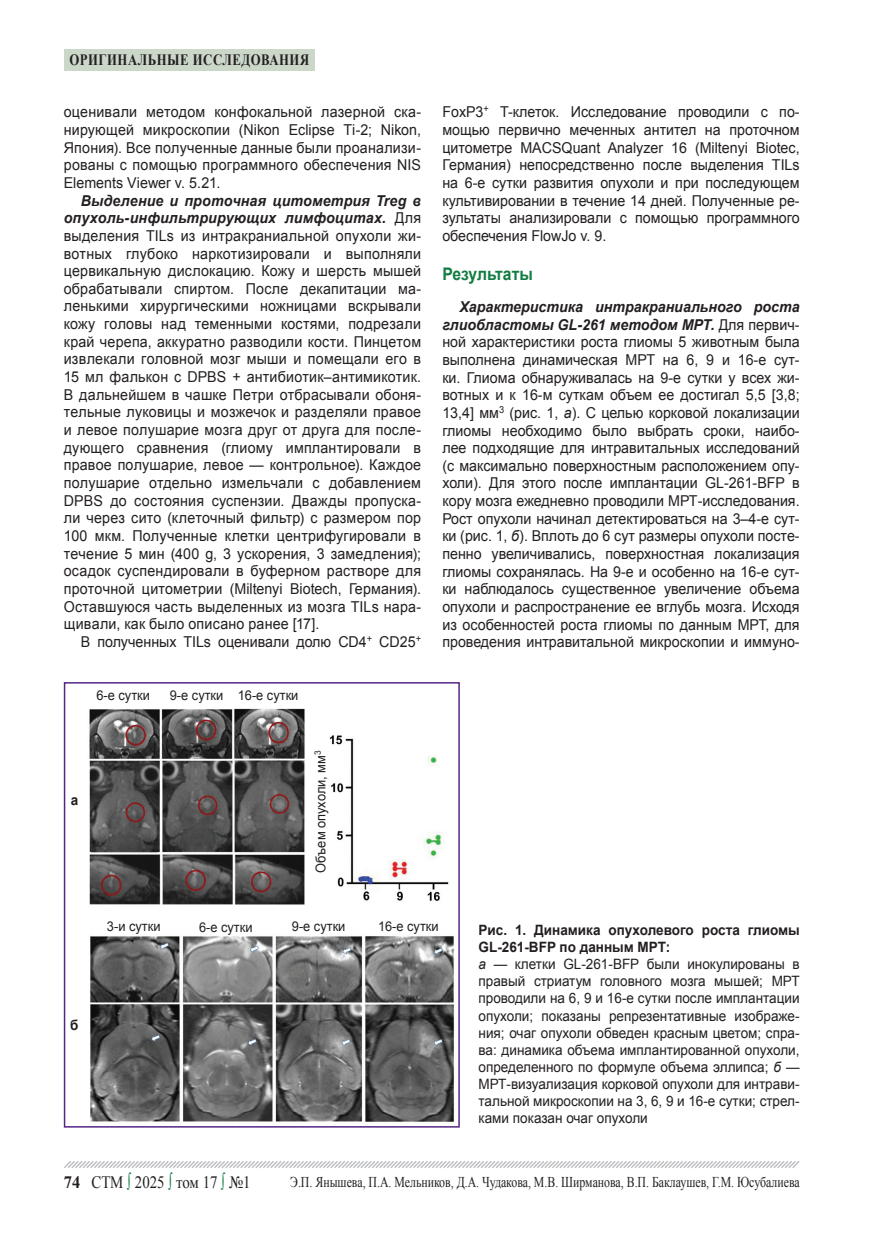
<style>
.page{position:relative;width:872px;height:1234px;background:#fff}
.page>*{position:absolute;margin:0;border:0;box-sizing:border-box;transform-origin:0 0}
.t1{font:17.4px "Times New Roman";color:#231f20;scale:.86 1}
.t2{font:700 17.4px "Arial";color:#127c43;scale:.9 1}
.t3{font:700 15.75px "Times New Roman";letter-spacing:.04em;color:#231f20;scale:.81 1}
.t4{font:15px/17.7px "Arial";color:#231f20;text-align:justify;scale:.95 1}
.t5{font:15px "Times New Roman";color:#231f20;scale:.79 1}
.t6{font:14.25px/17.1px "Arial";color:#231f20;scale:.95 1}
.t7{font:700 14.25px "Arial";color:#231f20;scale:.95 1}
.t8{font:13.5px "Arial";color:#231f20;scale:.95 1}
.s1{font-weight:700;font-style:italic}
.s2{font-style:italic}
.s3{font-weight:700}
.s4{color:#127c43}
</style>
<div class="page">
<svg style="left:64px;top:1161px;width:736px;height:7px"></svg>
<div style="left:64px;top:49px;width:251px;height:21px;background:#cbd8c9"></div>
<img style="left:89px;top:708px;width:365px;height:414px">
<div style="left:64px;top:682px;width:396px;height:445px;border:2px solid #542685"></div>
<p class="t3" style="left:69px;top:48px;width:297px">оригинальные исследования</p>
<p class="t4" style="left:64px;top:103px;width:377px">оценивали методом конфокальной лазерной ска&shy;нирующей микроскопии (Nikon Eclipse Ti-2; Nikon, Япония). Все полученные данные были проанализи&shy;рованы с помощью программного обеспечения NIS Elements Viewer v. 5.21.</p>
<p class="t4" style="left:64px;top:191px;width:378px;text-indent:17px"><span class="s1">Выделение и проточная цитометрия Treg в опухоль-инфильтрирующих лимфоцитах.</span> Для выделения TILs из интракраниальной опухоли жи&shy;вотных глубоко наркотизировали и выполняли цервикальную дислокацию. Кожу и шерсть мышей обрабатывали спиртом. После декапитации ма&shy;ленькими хирургическими ножницами вскрывали кожу головы над теменными костями, подрезали край черепа, аккуратно разводили кости. Пинцетом извлекали головной мозг мыши и помещали его в 15 мл фалькон с DPBS + антибиотик–антимикотик.<br>В дальнейшем в чашке Петри отбрасывали обоня&shy;тельные луковицы и мозжечок и разделяли правое и левое полушарие мозга друг от друга для после&shy;дующего сравнения (глиому имплантировали в правое полушарие, левое — контрольное). Каждое полушарие отдельно измельчали с добавлением DPBS до состояния суспензии. Дважды пропуска&shy;ли через сито (клеточный фильтр) с размером пор 100 мкм. Полученные клетки центрифугировали в течение 5 мин (400 g, 3 ускорения, 3 замедления); осадок суспендировали в буферном растворе для проточной цитометрии (Miltenyi Biotech, Германия).<br>Оставшуюся часть выделенных из мозга TILs нара&shy;щивали, как было описано ранее [17].</p>
<p class="t4" style="left:81px;top:632px;width:360px">В полученных TILs оценивали долю CD4<sup>+</sup> CD25<sup>+</sup></p>
<p class="t3" style="left:66px;top:48px;width:158px">биотехнологии</p>
<p class="t8" style="left:96px;top:686px;width:58px">6-е сутки</p>
<p class="t7" style="left:71px;top:790px;width:9px">а</p>
<p class="t8" style="left:170px;top:686px;width:58px">9-е сутки</p>
<p class="t8" style="left:238px;top:686px;width:65px">16-е сутки</p>
<p class="t8" style="left:312px;top:872px;width:130px;rotate:-90deg">Объем опухоли, мм<sup>3</sup></p>
<p class="t4" style="left:442px;top:103px;width:377px">FoxP3<sup>+</sup> T-клеток. Исследование проводили с по&shy;мощью первично меченных антител на проточном цитометре MACSQuant Analyzer 16 (Miltenyi Biotec, Германия) непосредственно после выделения TILs на 6-е сутки развития опухоли и при последующем культивировании в течение 14 дней. Полученные ре&shy;зультаты анализировали с помощью программного обеспечения FlowJo v. 9.</p>
<p class="t2" style="left:442px;top:262px;width:102px">Результаты</p>
<p class="t4" style="left:442px;top:298px;width:377px;text-indent:17px"><span class="s1">Характеристика интракраниального роста глиобластомы GL-261 методом МРТ.</span> Для первич&shy;ной характеристики роста глиомы 5 животным была выполнена динамическая МРТ на 6, 9 и 16-е сут&shy;ки. Глиома обнаруживалась на 9-е сутки у всех жи&shy;вотных и к 16-м суткам объем ее достигал 5,5 [3,8; 13,4] мм<sup>3</sup> (рис. 1, <span class="s2">а</span>). С целью корковой локализации глиомы необходимо было выбрать сроки, наибо&shy;лее подходящие для интравитальных исследований (с максимально поверхностным расположением опу&shy;холи). Для этого после имплантации GL-261-BFP в кору мозга ежедневно проводили МРТ-исследования.<br>Рост опухоли начинал детектироваться на 3–4-е сут&shy;ки (рис. 1, <span class="s2">б</span>). Вплоть до 6 сут размеры опухоли посте&shy;пенно увеличивались, поверхностная локализация глиомы сохранялась. На 9-е и особенно на 16-е сут&shy;ки наблюдалось существенное увеличение объема опухоли и распространение ее вглубь мозга. Исходя из особенностей роста глиомы по данным МРТ, для проведения интравитальной микроскопии и иммуно-</p>
<p class="t8" style="left:107px;top:916px;width:58px">3-и сутки</p>
<p class="t8" style="left:199px;top:918px;width:58px">6-е сутки</p>
<p class="t7" style="left:70px;top:1015px;width:10px">б</p>
<p class="t1" style="left:64px;top:1170px;width:219px"><span class="s3">74</span> СТМ <span class="s4">∫</span> 2025 <span class="s4">∫</span> том 17 <span class="s4">∫</span> №1</p>
<p class="t8" style="left:292px;top:916px;width:58px">9-е сутки</p>
<p class="t8" style="left:378px;top:916px;width:65px">16-е сутки</p>
<p class="t6" style="left:478px;top:921px;width:339px"><span class="s3">Рис. 1. Динамика опухолевого роста глиомы GL-261-BFP по данным МРТ:<br></span><span class="s2">а</span> — клетки GL-261-BFP были инокулированы в правый стриатум головного мозга мышей; МРТ проводили на 6, 9 и 16-е сутки после имплантации опухоли; показаны репрезентативные изображе&shy;ния; очаг опухоли обведен красным цветом; спра&shy;ва: динамика объема имплантированной опухоли, определенного по формуле объема эллипса; <span class="s2">б</span> — МРТ-визуализация корковой опухоли для интрави&shy;тальной микроскопии на 3, 6, 9 и 16-е сутки; стрел&shy;ками показан очаг опухоли</p>
<p class="t5" style="left:290px;top:1171px;width:646px">Э.П. Янышева, П.А. Мельников, Д.А. Чудакова, М.В. Ширманова, В.П. Баклаушев, Г.М. Юсубалиева</p>
</div>
